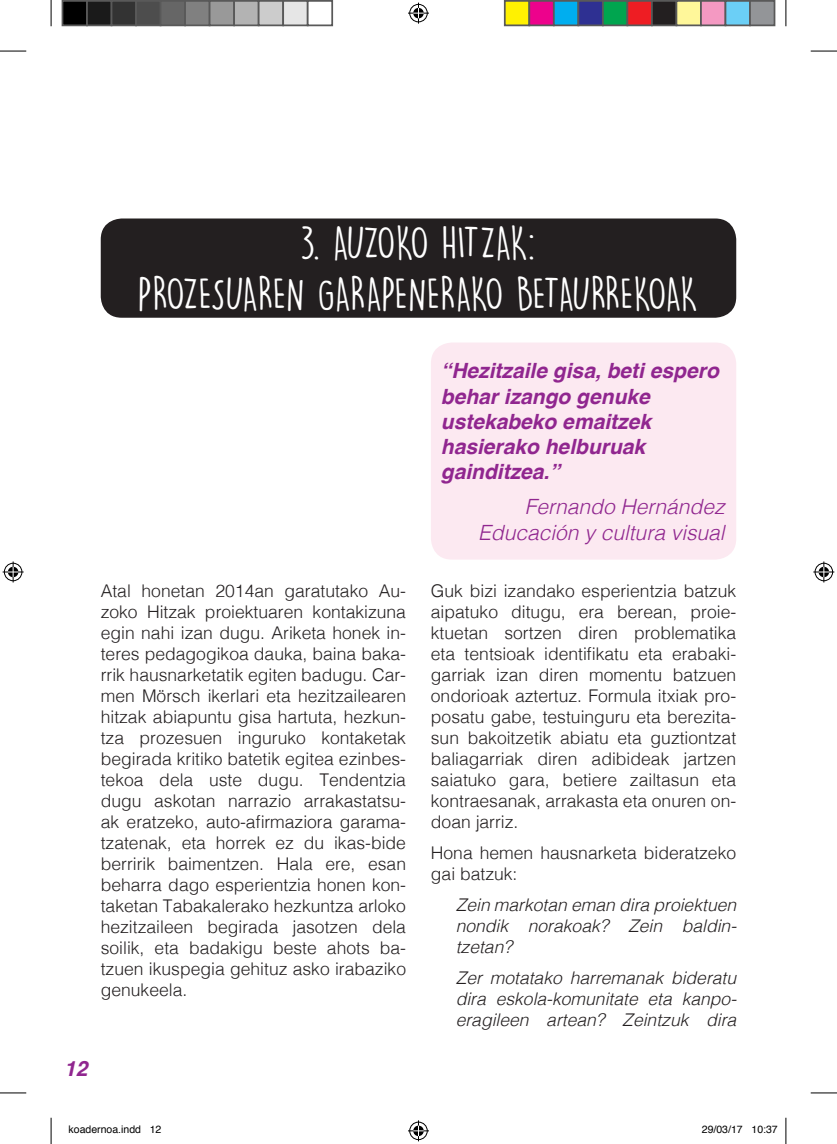
<style>
.page{position:relative;width:837px;height:1144px;background:#fff}
.page>*{position:absolute;margin:0;border:0;box-sizing:border-box;transform-origin:0 0}
.t1{font:42px/50.4px "DK Lemon Yellow Sun";letter-spacing:-.025em;color:#fff;text-align:center}
.t2{font:italic 700 21px/25.2px "Helvetica";color:#90268f}
.t3{font:italic 300 21px/25.2px "Helvetica";color:#90268f;text-align:right}
.t4{font:300 17.5px/21px "Helvetica";color:#231f20;text-align:justify}
.t5{font:italic 300 17.5px/21px "Helvetica";color:#231f20;text-align:justify}
.t6{font:10.5px "Helvetica";color:#000}
</style>
<div class="page">
<div style="left:101px;top:218px;width:635px;height:100px;background:#231f20;border-radius:21px"></div>
<div style="left:431px;top:342px;width:305px;height:218px;background:#fce9f1;border-radius:21px"></div>
<svg style="left:0;top:51px;width:26px;height:1px"></svg>
<svg style="left:810px;top:51px;width:26px;height:1px"></svg>
<svg style="left:0;top:1092px;width:26px;height:1px"></svg>
<svg style="left:810px;top:1092px;width:26px;height:1px"></svg>
<svg style="left:51px;top:0;width:1px;height:26px"></svg>
<svg style="left:51px;top:1118px;width:1px;height:26px"></svg>
<svg style="left:785px;top:0;width:1px;height:26px"></svg>
<svg style="left:785px;top:1118px;width:1px;height:26px"></svg>
<svg style="left:408px;top:3px;width:21px;height:21px"></svg>
<svg style="left:408px;top:1120px;width:21px;height:21px"></svg>
<svg style="left:3px;top:561px;width:21px;height:21px"></svg>
<svg style="left:813px;top:561px;width:21px;height:21px"></svg>
<div style="left:62px;top:1px;width:25px;height:24px;background:#000"></div>
<div style="left:62px;top:0;width:26px;height:26px;border:2px solid #595959"></div>
<div style="left:87px;top:1px;width:24px;height:24px;background:#1a1a1a"></div>
<div style="left:86px;top:0;width:26px;height:26px;border:2px solid #595959"></div>
<div style="left:111px;top:1px;width:25px;height:24px;background:#333"></div>
<div style="left:111px;top:0;width:26px;height:26px;border:2px solid #595959"></div>
<div style="left:136px;top:1px;width:24px;height:24px;background:#4d4d4d"></div>
<div style="left:135px;top:0;width:26px;height:26px;border:2px solid #595959"></div>
<div style="left:160px;top:1px;width:25px;height:24px;background:#666"></div>
<div style="left:160px;top:0;width:26px;height:26px;border:2px solid #595959"></div>
<div style="left:185px;top:1px;width:24px;height:24px;background:#808080"></div>
<div style="left:184px;top:0;width:26px;height:26px;border:2px solid #595959"></div>
<div style="left:209px;top:1px;width:25px;height:24px;background:#999"></div>
<div style="left:209px;top:0;width:26px;height:26px;border:2px solid #595959"></div>
<div style="left:234px;top:1px;width:24px;height:24px;background:#b3b3b3"></div>
<div style="left:233px;top:0;width:26px;height:26px;border:2px solid #595959"></div>
<div style="left:258px;top:1px;width:25px;height:24px;background:#ccc"></div>
<div style="left:258px;top:0;width:26px;height:26px;border:2px solid #595959"></div>
<div style="left:283px;top:1px;width:24px;height:24px;background:#e6e6e6"></div>
<div style="left:282px;top:0;width:26px;height:26px;border:2px solid #595959"></div>
<div style="left:307px;top:0;width:26px;height:26px;border:2px solid #595959"></div>
<div style="left:504px;top:1px;width:25px;height:24px;background:#fff101"></div>
<div style="left:503px;top:0;width:27px;height:26px;border:2px solid #595959"></div>
<div style="left:529px;top:1px;width:24px;height:24px;background:#ed028c"></div>
<div style="left:528px;top:0;width:26px;height:26px;border:2px solid #595959"></div>
<div style="left:553px;top:1px;width:25px;height:24px;background:#00aeef"></div>
<div style="left:552px;top:0;width:27px;height:26px;border:2px solid #595959"></div>
<div style="left:578px;top:1px;width:24px;height:24px;background:#2e3092"></div>
<div style="left:577px;top:0;width:26px;height:26px;border:2px solid #595959"></div>
<div style="left:602px;top:1px;width:25px;height:24px;background:#00a54f"></div>
<div style="left:601px;top:0;width:27px;height:26px;border:2px solid #595959"></div>
<div style="left:627px;top:1px;width:24px;height:24px;background:#ee1d23"></div>
<div style="left:626px;top:0;width:26px;height:26px;border:2px solid #595959"></div>
<div style="left:651px;top:1px;width:25px;height:24px;background:#231f20"></div>
<div style="left:650px;top:0;width:27px;height:26px;border:2px solid #595959"></div>
<div style="left:676px;top:1px;width:24px;height:24px;background:#fff79a"></div>
<div style="left:675px;top:0;width:26px;height:26px;border:2px solid #595959"></div>
<div style="left:700px;top:1px;width:25px;height:24px;background:#f499c2"></div>
<div style="left:699px;top:0;width:27px;height:26px;border:2px solid #595959"></div>
<div style="left:725px;top:1px;width:24px;height:24px;background:#6bcff6"></div>
<div style="left:724px;top:0;width:26px;height:26px;border:2px solid #595959"></div>
<div style="left:749px;top:1px;width:25px;height:24px;background:#939598"></div>
<div style="left:748px;top:0;width:27px;height:26px;border:2px solid #595959"></div>
<h1 class="t1" style="left:138px;top:217px;width:561px">3. AUZOKO HITZAK:<br>PROZESUAREN GARAPENERAKO BETAURREKOAK</h1>
<p class="t2" style="left:440px;top:358px;width:279px">“Hezitzaile gisa, beti espero behar izango genuke ustekabeko emaitzek hasierako helburuak gainditzea.”</p>
<p class="t3" style="left:478px;top:493px;width:248px">Fernando Hernández<br>Educación y cultura visual</p>
<p class="t4" style="left:101px;top:579px;width:307px">Atal honetan 2014an garatutako Au&shy;zoko Hitzak proiektuaren kontakizuna egin nahi izan dugu. Ariketa honek in&shy;teres pedagogikoa dauka, baina baka&shy;rrik hausnarketatik egiten badugu. Car&shy;men Mörsch ikerlari eta hezitzailearen hitzak abiapuntu gisa hartuta, hezkun&shy;tza prozesuen inguruko kontaketak begirada kritiko batetik egitea ezinbes&shy;tekoa dela uste dugu. Tendentzia dugu askotan narrazio arrakastatsu&shy;ak eratzeko, auto-afirmaziora garama&shy;tzatenak, eta horrek ez du ikas-bide berririk baimentzen. Hala ere, esan beharra dago esperientzia honen kon&shy;taketan Tabakalerako hezkuntza arloko hezitzaileen begirada jasotzen dela soilik, eta badakigu beste ahots ba&shy;tzuen ikuspegia gehituz asko irabaziko genukeela.</p>
<p class="t4" style="left:431px;top:579px;width:307px">Guk bizi izandako esperientzia batzuk aipatuko ditugu, era berean, proie&shy;ktuetan sortzen diren problematika eta tentsioak identifikatu eta erabaki&shy;garriak izan diren momentu batzuen ondorioak aztertuz. Formula itxiak pro&shy;posatu gabe, testuinguru eta berezita&shy;sun bakoitzetik abiatu eta guztiontzat baliagarriak diren adibideak jartzen saiatuko gara, betiere zailtasun eta kontraesanak, arrakasta eta onuren on&shy;doan jarriz.</p>
<p class="t4" style="left:431px;top:841px;width:307px">Hona hemen hausnarketa bideratzeko gai batzuk:</p>
<p class="t5" style="left:455px;top:893px;width:282px">Zein markotan eman dira proiektuen nondik norakoak? Zein baldin&shy;tzetan?</p>
<p class="t5" style="left:455px;top:966px;width:282px">Zer motatako harremanak bideratu dira eskola-komunitate eta kanpo&shy;eragileen artean? Zeintzuk dira</p>
<p class="t2" style="left:64px;top:1056px;width:25px">12</p>
<p class="t6" style="left:69px;top:1122px;width:94px">koadernoa.indd 12</p>
<p class="t6" style="left:701px;top:1122px;width:77px">29/03/17 10:37</p>
</div>
